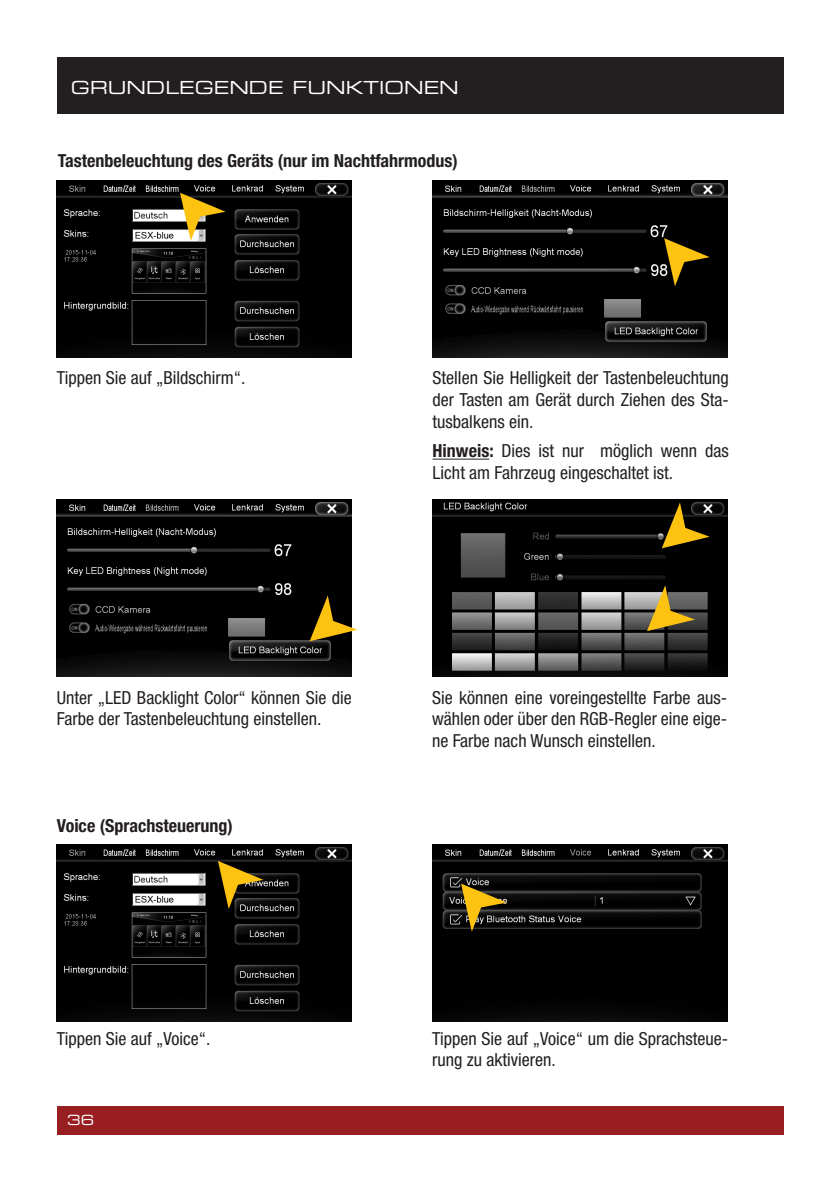
<style>
.page{position:relative;width:840px;height:1191px;background:#fff}
.page>*{position:absolute;margin:0;border:0;box-sizing:border-box;transform-origin:0 0}
.t1{font:condensed 18px/21.6px "Helvetica Neue";color:#231f20}
.t2{font:700 condensed 18px "Helvetica Neue";color:#231f20}
.t3{font:18px "Eurostile Extended Two";color:#fff}
.t4{font:14px "Eurostile Extended Two";color:#fff}
.s1{font-weight:700}
</style>
<div class="page">
<div style="left:57px;top:1106px;width:725px;height:28px;background:#981e21"></div>
<div style="left:57px;top:57px;width:725px;height:56px;background:#231f20"></div>
<img style="left:57px;top:845px;width:294px;height:176px">
<img style="left:432px;top:845px;width:294px;height:176px">
<svg style="left:218px;top:861px;width:45px;height:48px;background:#604c12"></svg>
<svg style="left:461px;top:883px;width:45px;height:48px;background:#69551b"></svg>
<img style="left:57px;top:180px;width:294px;height:177px">
<svg style="left:180px;top:193px;width:45px;height:48px;background:#7b672d"></svg>
<img style="left:432px;top:180px;width:294px;height:177px">
<img style="left:57px;top:499px;width:294px;height:177px">
<svg style="left:663px;top:238px;width:46px;height:48px;background:#544108"></svg>
<hr style="left:432px;top:458px;width:57px;height:1px;background:#231f20">
<img style="left:432px;top:499px;width:294px;height:177px">
<svg style="left:309px;top:595px;width:48px;height:46px;background:#6b581f"></svg>
<svg style="left:661px;top:502px;width:48px;height:46px;background:#59450c"></svg>
<svg style="left:646px;top:585px;width:48px;height:46px;background:#847138"></svg>
<p class="t3" style="left:71px;top:75px;width:389px">GRUNDLEGENDE FUNKTIONEN</p>
<p class="t2" style="left:58px;top:150px;width:401px">Tastenbeleuchtung des Geräts (nur im Nachtfahrmodus)</p>
<p class="t1" style="left:57px;top:367px;width:190px">Tippen Sie auf „Bildschirm“.</p>
<p class="t1" style="left:432px;top:367px;width:297px;text-align:justify">Stellen Sie Helligkeit der Tastenbeleuchtung der Tasten am Gerät durch Ziehen des Sta&shy;tusbalkens ein.</p>
<p class="t1" style="left:432px;top:440px;width:297px"><span class="s1">Hinweis:</span> Dies ist nur möglich wenn das<br>Licht am Fahrzeug eingeschaltet ist.</p>
<p class="t1" style="left:57px;top:686px;width:296px">Unter „LED Backlight Color“ können Sie die<br>Farbe der Tastenbeleuchtung einstellen.</p>
<p class="t1" style="left:432px;top:686px;width:296px;text-align:justify">Sie können eine voreingestellte Farbe aus&shy;wählen oder über den RGB-Regler eine eige&shy;ne Farbe nach Wunsch einstellen.</p>
<p class="t2" style="left:57px;top:814px;width:177px">Voice (Sprachsteuerung)</p>
<p class="t1" style="left:57px;top:1027px;width:155px">Tippen Sie auf „Voice“.</p>
<p class="t1" style="left:432px;top:1027px;width:297px">Tippen Sie auf „Voice“ um die Sprachsteue&shy;rung zu aktivieren.</p>
<p class="t4" style="left:67px;top:1110px;width:28px">36</p>
</div>
